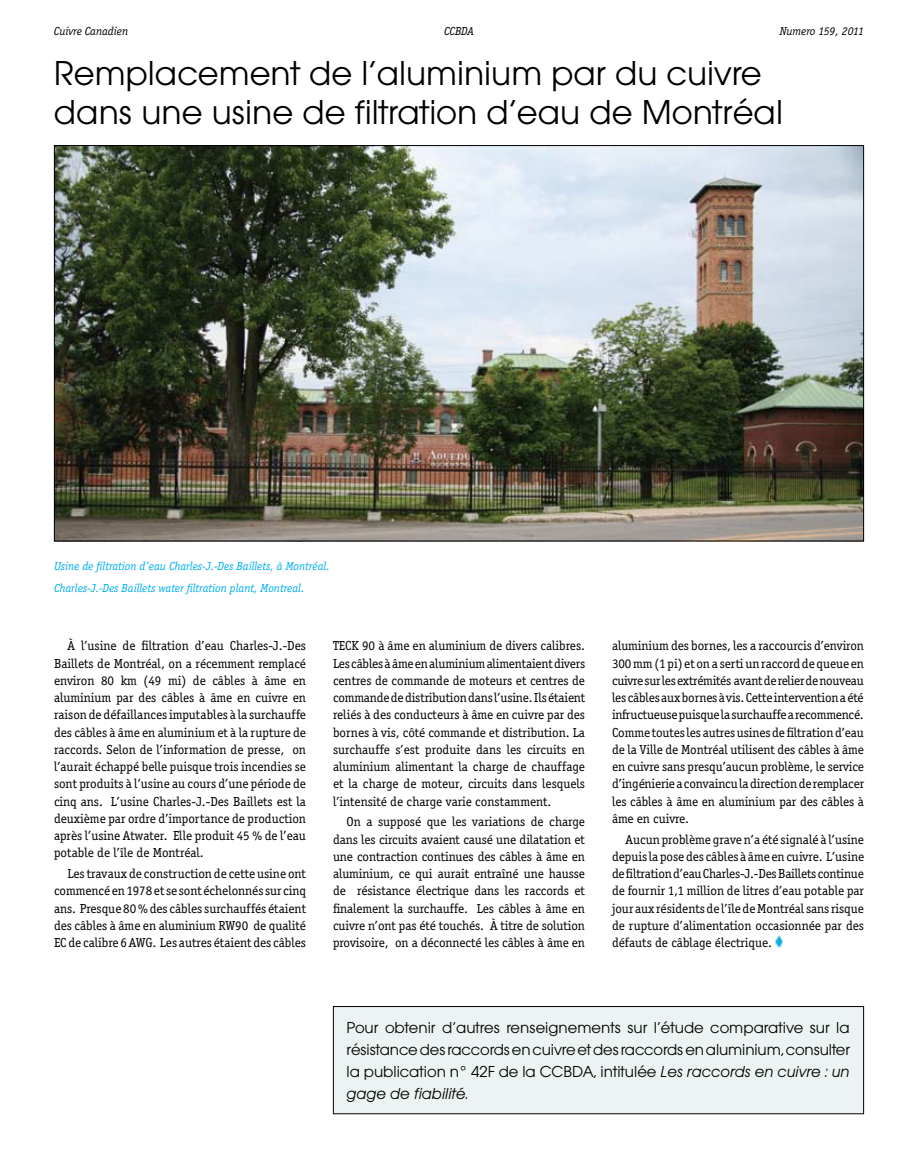
<style>
.page{position:relative;width:918px;height:1175px;background:#fff}
.page>*{position:absolute;margin:0;border:0;box-sizing:border-box;transform-origin:0 0}
.t1{font:36px/39px "Avant Garde Goth EFOP";color:#000}
.t2{font:16.5px/21.8px "Avant Garde Goth EFOP";color:#000;text-align:justify}
.t3{font:13.5px/17.2px "Officina Serif EFOP";color:#000;text-align:justify}
.t4{font:italic 12px/21.8px "Officina Serif EFOP";color:#00aeef}
.t5{font:italic 12px "Officina Serif EFOP";color:#000}
.s1{font-style:italic}
</style>
<div class="page">
<div style="left:333px;top:1006px;width:531px;height:107px;background:#ecf4f3"></div>
<div style="left:333px;top:1006px;width:531px;height:108px;border:1px solid #000"></div>
<img style="left:56px;top:147px;width:806px;height:392px">
<svg style="left:775px;top:935px;width:7px;height:12px"></svg>
<p class="t5" style="left:54px;top:25px;width:76px">Cuivre Canadien</p>
<p class="t5" style="left:444px;top:25px;width:31px">CCBDA</p>
<p class="t5" style="left:780px;top:25px;width:86px">Numero 159, 2011</p>
<h1 class="t1" style="left:54px;top:54px;width:731px">Remplacement de l’aluminium par du cuivre dans une usine de filtration d’eau de Montréal</h1>
<p class="t4" style="left:54px;top:556px;width:277px">Usine de filtration d’eau Charles-J.-Des Baillets, à Montréal.<br>Charles-J.-Des Baillets water filtration plant, Montreal.</p>
<p class="t3" style="left:54px;top:637px;width:254px;text-indent:14px">À l’usine de filtration d’eau Charles-J.-Des Baillets de Montréal, on a récemment remplacé environ 80 km (49 mi) de câbles à âme en aluminium par des câbles à âme en cuivre en raison de défaillances imputables à la surchauffe des câbles à âme en aluminium et à la rupture de raccords. Selon de l’information de presse, on l’aurait échappé belle puisque trois incendies se sont produits à l’usine au cours d’une période de cinq ans. L’usine Charles-J.-Des Baillets est la deuxième par ordre d’importance de production après l’usine Atwater. Elle produit 45 % de l’eau potable de l’île de Montréal.</p>
<p class="t3" style="left:54px;top:865px;width:254px;text-indent:14px">Les travaux de construction de cette usine ont commencé en 1978 et se sont échelonnés sur cinq ans. Presque 80 % des câbles surchauffés étaient des câbles à âme en aluminium RW90 de qualité EC de calibre 6 AWG. Les autres étaient des câbles</p>
<p class="t3" style="left:333px;top:637px;width:254px">TECK 90 à âme en aluminium de divers calibres.<br>Les câbles à âme en aluminium alimentaient divers centres de commande de moteurs et centres de commande de distribution dans l’usine. Ils étaient reliés à des conducteurs à âme en cuivre par des bornes à vis, côté commande et distribution. La surchauffe s’est produite dans les circuits en aluminium alimentant la charge de chauffage et la charge de moteur, circuits dans lesquels l’intensité de charge varie constamment.</p>
<p class="t3" style="left:333px;top:813px;width:254px;text-indent:14px">On a supposé que les variations de charge dans les circuits avaient causé une dilatation et une contraction continues des câbles à âme en aluminium, ce qui aurait entraîné une hausse de résistance électrique dans les raccords et finalement la surchauffe. Les câbles à âme en cuivre n’ont pas été touchés. À titre de solution provisoire, on a déconnecté les câbles à âme en</p>
<p class="t3" style="left:612px;top:637px;width:254px">aluminium des bornes, les a raccourcis d’environ 300 mm (1 pi) et on a serti un raccord de queue en cuivre sur les extrémités avant de relier de nouveau les câbles aux bornes à vis. Cette intervention a été infructueuse puisque la surchauffe a recommencé.<br>Comme toutes les autres usines de filtration d’eau de la Ville de Montréal utilisent des câbles à âme en cuivre sans presqu’aucun problème, le service d’ingénierie a convaincu la direction de remplacer les câbles à âme en aluminium par des câbles à âme en cuivre.</p>
<p class="t3" style="left:612px;top:830px;width:254px;text-indent:14px">Aucun problème grave n’a été signalé à l’usine depuis la pose des câbles à âme en cuivre. L’usine de filtration d’eau Charles-J.-Des Baillets continue de fournir 1,1 million de litres d’eau potable par jour aux résidents de l’île de Montréal sans risque de rupture d’alimentation occasionnée par des défauts de câblage électrique.</p>
<p class="t2" style="left:346px;top:1017px;width:505px">Pour obtenir d’autres renseignements sur l’étude comparative sur la résistance des raccords en cuivre et des raccords en aluminium, consulter la publication n° 42F de la CCBDA, intitulée <span class="s1">Les raccords en cuivre : un gage de fiabilité.</span></p>
</div>
